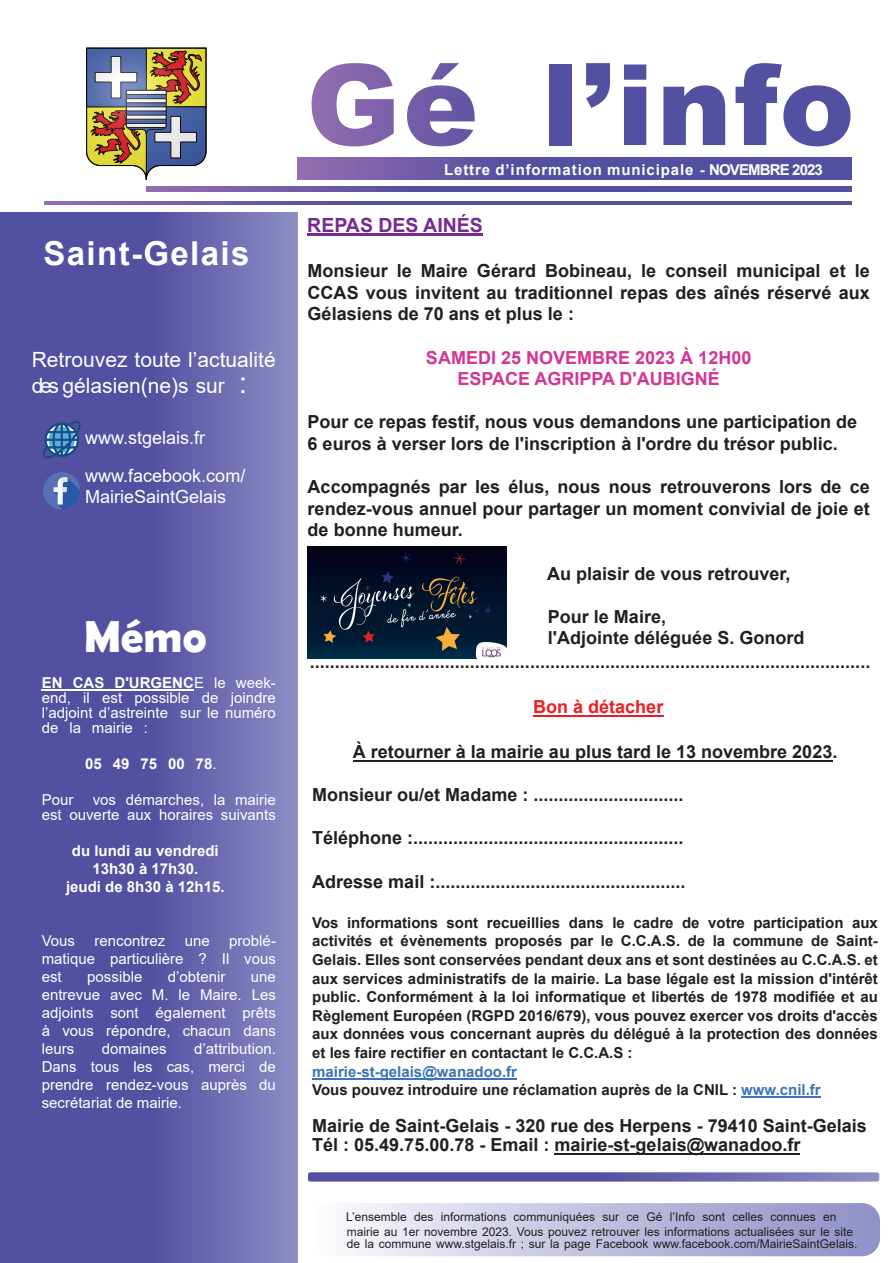
<style>
.page{position:relative;width:894px;height:1263px;background:#fff}
.page>*{position:absolute;margin:0;border:0;box-sizing:border-box;transform-origin:0 0}
.t1{font:700 45px "Berlin Sans FB Demi";color:#fff}
.t2{font:700 33px "Arial";letter-spacing:.04em;color:#fff}
.t3{font:21px/25.5px "Arial";color:#fff}
.t4{font:700 19.5px "Arial";color:#772a91}
.t5{font:700 18px/21.6px "Arial";color:#231f20}
.t6{font:18px/37.7px "Arial";color:#fff}
.t7{font:700 18px/21.6px "Arial";color:#d33595;text-align:center}
.t8{font:700 18px "Arial";color:#ee1d23}
.t9{font:700 15px/18.6px "Arial";color:#231f20;text-align:justify}
.t10{font:15px/18px "Arial";color:#fff;text-align:justify}
.t11{font:700 15px/18px "Arial";color:#fff;text-align:center}
.t12{font:700 15px "Arial";letter-spacing:.06em;color:#fff}
.t13{font:12px/14.4px "Arial";color:#231f20}
.s1{font-size:30px}
.s2{font-weight:700}
.s3{font-weight:400}
.s4{color:#3b73ba}
</style>
<div class="page">
<div style="left:309px;top:1203px;width:570px;height:53px;background:linear-gradient(to right,#fafafd,#8d8dc5);border-radius:18px"></div>
<svg style="left:311px;top:63px;width:82px;height:83px"></svg>
<svg style="left:407px;top:63px;width:67px;height:83px"></svg>
<div style="left:549px;top:64px;width:22px;height:81px;background:#534fa1"></div>
<svg style="left:586px;top:82px;width:23px;height:26px"></svg>
<svg style="left:624px;top:64px;width:22px;height:81px;background:#625fa9"></svg>
<svg style="left:663px;top:85px;width:62px;height:60px"></svg>
<svg style="left:735px;top:63px;width:115px;height:83px"></svg>
<svg style="left:298px;top:157px;width:552px;height:23px;background:#6054a3"></svg>
<svg style="left:146px;top:186px;width:704px;height:5px;background:#6054a3"></svg>
<svg style="left:45px;top:201px;width:805px;height:3px;background:#6054a3"></svg>
<svg style="left:0;top:213px;width:298px;height:1050px;background:#615ea9"></svg>
<svg style="left:86px;top:48px;width:120px;height:132px"></svg>
<svg style="left:42px;top:420px;width:40px;height:40px;background:#4266a2"></svg>
<div style="left:43px;top:472px;width:37px;height:37px;background:#5672b7;border-radius:50%"></div>
<svg style="left:54px;top:477px;width:26px;height:32px"></svg>
<hr style="left:42px;top:689px;width:152px;height:2px;background:#fff">
<svg style="left:308px;top:1172px;width:571px;height:10px;background:#6c69af"></svg>
<hr style="left:307px;top:234px;width:176px;height:2px;background:#772a91">
<img style="left:307px;top:546px;width:199px;height:112px">
<hr style="left:533px;top:715px;width:130px;height:2px;background:#ee1d23">
<hr style="left:352px;top:760px;width:480px;height:2px;background:#231f20">
<hr style="left:312px;top:1078px;width:205px;height:2px;background:#3b73ba">
<hr style="left:741px;top:1097px;width:79px;height:1px;background:#3b73ba">
<hr style="left:554px;top:1153px;width:246px;height:2px;background:#231f20">
<h2 class="t2" style="left:43px;top:241px;width:207px">Saint-Gelais</h2>
<p class="t3" style="left:32px;top:349px;width:245px">Retrouvez toute l’actualité des gélasien(ne)s sur <span class="s1">:</span></p>
<p class="t6" style="left:85px;top:420px;width:162px">www.stgelais.fr www.facebook.com/</p>
<p class="t6" style="left:85px;top:480px;width:143px">MairieSaintGelais</p>
<h1 class="t1" style="left:84px;top:610px;width:124px">Mémo</h1>
<p class="t10" style="left:42px;top:676px;width:236px;line-height:15px"><span class="s2">EN CAS D'URGENC</span>E le week&shy;end, il est possible de joindre l’adjoint d’astreinte sur le numéro de la mairie :</p>
<p class="t11" style="left:85px;top:756px;width:133px">05 49 75 00 78<span class="s3">.</span></p>
<p class="t10" style="left:42px;top:792px;width:33px">Pour</p>
<p class="t10" style="left:42px;top:793px;width:236px;line-height:15px;text-align:right">vos démarches, la mairie<br>est ouverte aux horaires suivants</p>
<p class="t11" style="left:66px;top:843px;width:160px">du lundi au vendredi<br>13h30 à 17h30.<br>jeudi de 8h30 à 12h15.</p>
<p class="t10" style="left:42px;top:933px;width:35px">Vous</p>
<p class="t10" style="left:94px;top:933px;width:72px">rencontrez</p>
<p class="t10" style="left:185px;top:933px;width:27px">une</p>
<p class="t10" style="left:42px;top:933px;width:236px;text-indent:187px">problé&shy;matique particulière ? Il vous est</p>
<p class="t10" style="left:87px;top:969px;width:57px">possible</p>
<p class="t10" style="left:168px;top:969px;width:59px">d’obtenir</p>
<p class="t10" style="left:42px;top:969px;width:236px;text-indent:209px">une entrevue avec M. le Maire. Les adjoints sont également prêts à vous répondre, chacun dans leurs</p>
<p class="t10" style="left:42px;top:1041px;width:236px;text-indent:152px">d’attribution.<br>Dans tous les cas, merci de prendre rendez-vous auprès du secrétariat de mairie.</p>
<p class="t10" style="left:102px;top:1041px;width:67px">domaines</p>
<p class="t12" style="left:444px;top:164px;width:380px">Lettre d’information municipale - NOVEMBRE2023</p>
<p class="t4" style="left:307px;top:217px;width:177px">REPAS DES AINÉS</p>
<p class="t5" style="left:307px;top:262px;width:563px;text-align:justify">Monsieur le Maire Gérard Bobineau, le conseil municipal et le CCAS vous invitent au traditionnel repas des aînés réservé aux Gélasiens de 70 ans et plus le :</p>
<p class="t7" style="left:426px;top:348px;width:327px">SAMEDI 25 NOVEMBRE 2023 À 12H00<br>ESPACE AGRIPPA D'AUBIGNÉ</p>
<p class="t5" style="left:307px;top:413px;width:551px">Pour ce repas festif, nous vous demandons une participation de<br>6 euros à verser lors de l'inscription à l'ordre du trésor public.</p>
<p class="t5" style="left:307px;top:478px;width:563px;text-align:justify">Accompagnés par les élus, nous nous retrouverons lors de ce rendez-vous annuel pour partager un moment convivial de joie et de bonne humeur.</p>
<p class="t5" style="left:547px;top:564px;width:245px">Au plaisir de vous retrouver,</p>
<p class="t5" style="left:547px;top:607px;width:258px">Pour le Maire,<br>l'Adjointe déléguée S. Gonord</p>
<p class="t5" style="left:309px;top:653px;width:562px">................................................................................................................</p>
<p class="t8" style="left:533px;top:700px;width:132px">Bon à détacher</p>
<p class="t5" style="left:352px;top:743px;width:486px">À retourner à la mairie au plus tard le 13 novembre 2023.</p>
<p class="t5" style="left:312px;top:786px;width:373px">Monsieur ou/et Madame : ..............................</p>
<p class="t5" style="left:312px;top:829px;width:373px">Téléphone :......................................................</p>
<p class="t5" style="left:312px;top:872px;width:375px">Adresse mail :..................................................</p>
<p class="t9" style="left:312px;top:915px;width:567px">Vos informations sont recueillies dans le cadre de votre participation aux activités et évènements proposés par le C.C.A.S. de la commune de Saint-Gelais. Elles sont conservées pendant deux ans et sont destinées au C.C.A.S. et aux services administratifs de la mairie. La base légale est la mission d'intérêt public. Conformément à la loi informatique et libertés de 1978 modifiée et au Règlement Européen (RGPD 2016/679), vous pouvez exercer vos droits d'accès aux données vous concernant auprès du délégué à la protection des données et les faire rectifier en contactant le C.C.A.S :</p>
<p class="t9" style="left:312px;top:1063px;width:510px"><span class="s4">mairie-st-gelais@wanadoo.fr<br></span>Vous pouvez introduire une réclamation auprès de la CNIL : <span class="s4">www.cnil.fr</span></p>
<p class="t5" style="left:312px;top:1118px;width:556px;line-height:18.6px">Mairie de Saint-Gelais - 320 rue des Herpens - 79410 Saint-Gelais<br>Tél : 05.49.75.00.78 - Email : mairie-st-gelais@wanadoo.fr</p>
<p class="t13" style="left:346px;top:1211px;width:508px">L’ensemble des informations communiquées sur ce Gé l’Info sont celles connues en mairie au 1er novembre 2023. Vous pouvez retrouver les informations actualisées sur le site</p>
<p class="t13" style="left:346px;top:1237px;width:512px">de la commune www.stgelais.fr ; sur la page Facebook www.facebook.com/MairieSaintGelais.</p>
</div>
